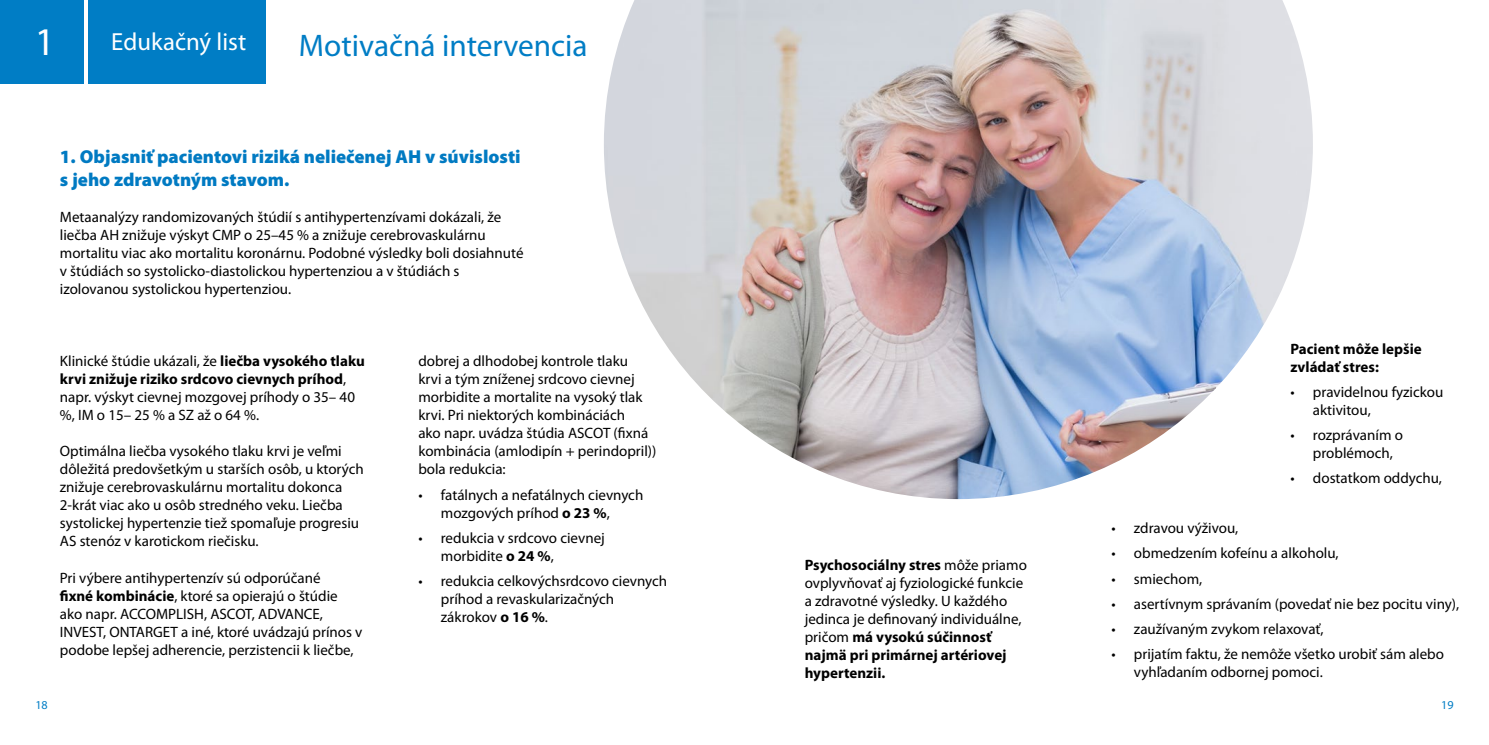
<style>
.page{position:relative;width:1489px;height:745px;background:#fff}
.page>*{position:absolute;margin:0;border:0;box-sizing:border-box;transform-origin:0 0}
.t1{font:39.38px "Myriad Pro";color:#fff}
.t2{font:31.25px "Myriad Pro";color:#007dc5}
.t3{font:24.75px "Myriad Pro";color:#fff}
.t4{font:900 18.75px/22.5px "Myriad Pro";color:#007ac2}
.t5{font:15px/18px "Myriad Pro";color:#000}
.t6{font:700 15px/18px "Myriad Pro";color:#000}
.t7{font:12.12px "Myriad Pro";color:#007dc5}
.s1{font-weight:700}
</style>
<div class="page">
<div style="left:0;top:0;width:84px;height:84px;background:#007dc5"></div>
<div style="left:88px;top:0;width:178px;height:84px;background:#007dc5"></div>
<img style="left:604px;top:0;width:708px;height:499px">
<h1 class="t1" style="left:35px;top:17px;width:22px">1</h1>
<h3 class="t3" style="left:111px;top:27px;width:136px">Edukačný list</h3>
<h2 class="t2" style="left:299px;top:27px;width:290px">Motivačná intervencia</h2>
<p class="t4" style="left:60px;top:145px;width:462px">1. Objasniť pacientovi riziká neliečenej AH v súvislosti s jeho zdravotným stavom.</p>
<p class="t5" style="left:60px;top:207px;width:465px">Metaanalýzy randomizovaných štúdií s antihypertenzívami dokázali, že liečba AH znižuje výskyt CMP o 25–45 % a znižuje cerebrovaskulárnu mortalitu viac ako mortalitu koronárnu. Podobné výsledky boli dosiahnuté v štúdiách so systolicko-diastolickou hypertenziou a v štúdiách s izolovanou systolickou hypertenziou.</p>
<p class="t5" style="left:60px;top:352px;width:306px">Klinické štúdie ukázali, že <span class="s1">liečba vysokého tlaku krvi znižuje riziko srdcovo cievnych príhod</span>, napr. výskyt cievnej mozgovej príhody o 35– 40 %, IM o 15– 25 % a SZ až o 64 %.</p>
<p class="t5" style="left:60px;top:442px;width:305px">Optimálna liečba vysokého tlaku krvi je veľmi dôležitá predovšetkým u starších osôb, u ktorých znižuje cerebrovaskulárnu mortalitu dokonca 2-krát viac ako u osôb stredného veku. Liečba systolickej hypertenzie tiež spomaľuje progresiu AS stenóz v karotickom riečisku.</p>
<p class="t5" style="left:60px;top:568px;width:279px">Pri výbere antihypertenzív sú odporúčané <span class="s1">fixné kombinácie</span>, ktoré sa opierajú o štúdie ako napr. ACCO</p>
<p class="t5" style="left:156px;top:604px;width:64px">MPLISH, ASCOT</p>
<p class="t5" style="left:252px;top:604px;width:17px">, ADVA</p>
<p class="t5" style="left:294px;top:604px;width:30px">NCE,</p>
<p class="t5" style="left:60px;top:622px;width:304px;text-indent:43px">, ONTARGET a iné, ktoré uvádzajú prínos v podobe lepšej adherencie, perzistencii k liečbe,</p>
<p class="t5" style="left:60px;top:622px;width:23px">INVEST</p>
<p class="t7" style="left:35px;top:697px;width:14px">18</p>
<p class="t5" style="left:418px;top:352px;width:226px">dobrej a dlhodobej kontrole tlaku krvi a tým zníženej srdcovo cievnej morbidite a mortalite na vysoký tlak krvi. Pri niektorých kombináciách ako napr. uvádza štúdia ASCOT</p>
<p class="t5" style="left:418px;top:424px;width:240px;text-indent:195px">(fixná kombinácia (amlodipín + perindopril)) bola redukcia:</p>
<p class="t5" style="left:441px;top:485px;width:204px;text-indent:-22px">• fatálnych a nefatálnych cievnych mozgových príhod <span class="s1">o 23 %</span>,</p>
<p class="t5" style="left:441px;top:528px;width:165px;text-indent:-22px">• redukcia v srdcovo cievnej morbidite <span class="s1">o 24 %</span>,</p>
<p class="t5" style="left:441px;top:571px;width:228px;text-indent:-22px">• redukcia celkovýchsrdcovo cievnych príhod a revaskularizačných zákrokov <span class="s1">o 16 %</span>.</p>
<p class="t5" style="left:804px;top:555px;width:224px"><span class="s1">Psychosociálny stres</span> môže priamo ovplyvňovať aj fyziologické funkcie a zdravotné výsledky. U každého jedinca je definovaný individuálne, pričom <span class="s1">má vysokú súčinnosť najmä pri primárnej artériovej hypertenzii.</span></p>
<p class="t6" style="left:1290px;top:339px;width:133px">Pacient môže lepšie zvládať stres:</p>
<p class="t5" style="left:1312px;top:382px;width:132px;text-indent:-22px">• pravidelnou fyzickou aktivitou,</p>
<p class="t5" style="left:1312px;top:426px;width:91px;text-indent:-22px">• rozprávaním o problémoch,</p>
<p class="t5" style="left:1290px;top:469px;width:153px">• dostatkom oddychu,</p>
<p class="t5" style="left:1111px;top:518px;width:128px">• zdravou výživou,</p>
<p class="t5" style="left:1111px;top:543px;width:229px">• obmedzením kofeínu a alkoholu,</p>
<p class="t5" style="left:1111px;top:569px;width:92px">• smiechom,</p>
<p class="t5" style="left:1111px;top:594px;width:349px">• asertívnym správaním (povedať nie bez pocitu viny),</p>
<p class="t5" style="left:1111px;top:619px;width:214px">• zaužívaným zvykom relaxovať,</p>
<p class="t5" style="left:1133px;top:644px;width:312px;text-indent:-22px">• prijatím faktu, že nemôže všetko urobiť sám alebo vyhľadaním odbornej pomoci.</p>
<p class="t7" style="left:1440px;top:697px;width:14px">19</p>
</div>
